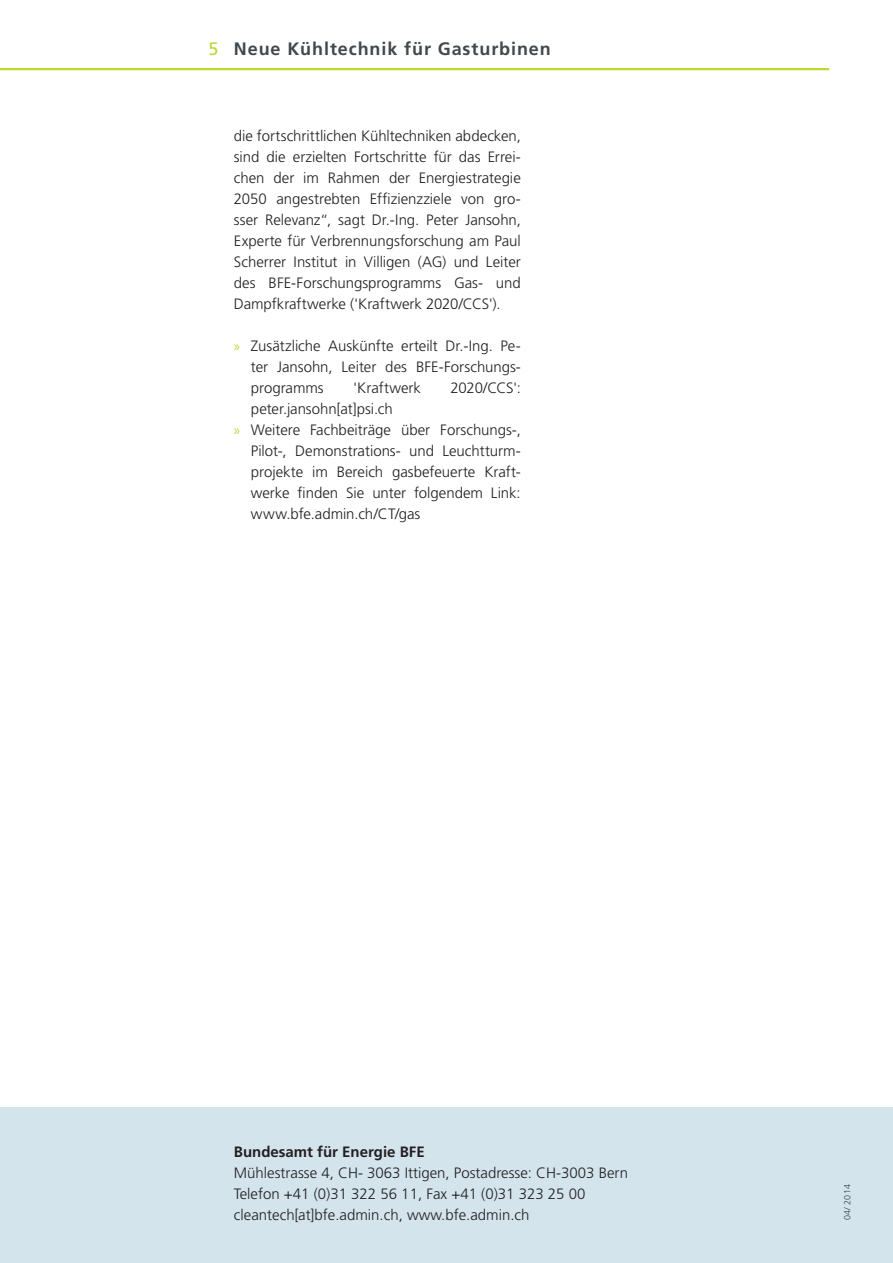
<style>
.page{position:relative;width:893px;height:1263px;background:#fff}
.page>*{position:absolute;margin:0;border:0;box-sizing:border-box;transform-origin:0 0}
.t1{font:700 18px "Frutiger LT Std";letter-spacing:.05em;color:#41494e}
.t2{font:18px "Frutiger LT Std";color:#bed630}
.Lauftext{font:300 15px/21px "Frutiger LT Std";color:#231f20}
.Aufzählung{font:300 15px/21px "Frutiger LT Std";letter-spacing:-.005em;color:#231f20;text-align:justify}
.Headline_Innenseiten{font:300 9px "Frutiger LT Std";letter-spacing:.05em;color:#41494e}
.s1{font-family:"Myriad Pro";font-weight:400;color:#bed630}
.s2{font-weight:700}
</style>
<div class="page">
<hr style="left:0;top:68px;width:829px;height:2px;background:#bed630">
<div style="left:0;top:1107px;width:893px;height:156px;background:#d3e4ed"></div>
<p class="t2" style="left:208px;top:38px;width:12px">5</p>
<p class="t1" style="left:234px;top:38px;width:318px">Neue Kühltechnik für Gasturbinen</p>
<p class="Lauftext" style="left:234px;top:126px;width:289px;text-align:justify">die fortschrittlichen Kühltechniken abdecken, sind die erzielten Fortschritte für das Errei&shy;chen der im Rahmen der Energiestrategie 2050 angestrebten Effizienzziele von gro&shy;sser Relevanz“, sagt Dr.-Ing. Peter Jansohn, Experte für Verbrennungsforschung am Paul Scherrer Institut in Villigen (AG) und Leiter des BFE-Forschungsprogramms Gas- und Dampfkraftwerke ('Kraftwerk 2020/CCS').</p>
<p class="Aufzählung" style="left:251px;top:336px;width:272px;text-indent:-17px"><span class="s1">»</span> Zusätzliche Auskünfte erteilt Dr.-Ing. Pe&shy;ter Jansohn, Leiter des BFE-Forschungs&shy;programms</p>
<p class="Aufzählung" style="left:353px;top:378px;width:69px">'Kraftwerk</p>
<p class="Aufzählung" style="left:451px;top:378px;width:72px">2020/CCS':</p>
<p class="Aufzählung" style="left:251px;top:399px;width:143px">peter.jansohn[at]psi.ch</p>
<p class="Aufzählung" style="left:251px;top:420px;width:272px;text-indent:-17px"><span class="s1">»</span> Weitere Fachbeiträge über Forschungs-, Pilot-, Demonstrations- und Leuchtturm&shy;projekte im Bereich gasbefeuerte Kraft&shy;werke finden Sie unter folgendem Link: www.bfe.admin.ch/CT/gas</p>
<p class="Lauftext" style="left:234px;top:1142px;width:396px"><span class="s2">Bundesamt für Energie BFE<br></span>Mühlestrasse 4, CH- 3063 Ittigen, Postadresse: CH-3003 Bern</p>
<p class="Lauftext" style="left:234px;top:1184px;width:353px">Telefon +41 (0)31 322 56 11, Fax +41 (0)31 323 25 00</p>
<p class="Lauftext" style="left:234px;top:1205px;width:297px">cleantech[at]bfe.admin.ch, www.bfe.admin.ch</p>
<p class="Headline_Innenseiten" style="left:842px;top:1220px;width:38px;rotate:-90deg">04/ 2014</p>
</div>
